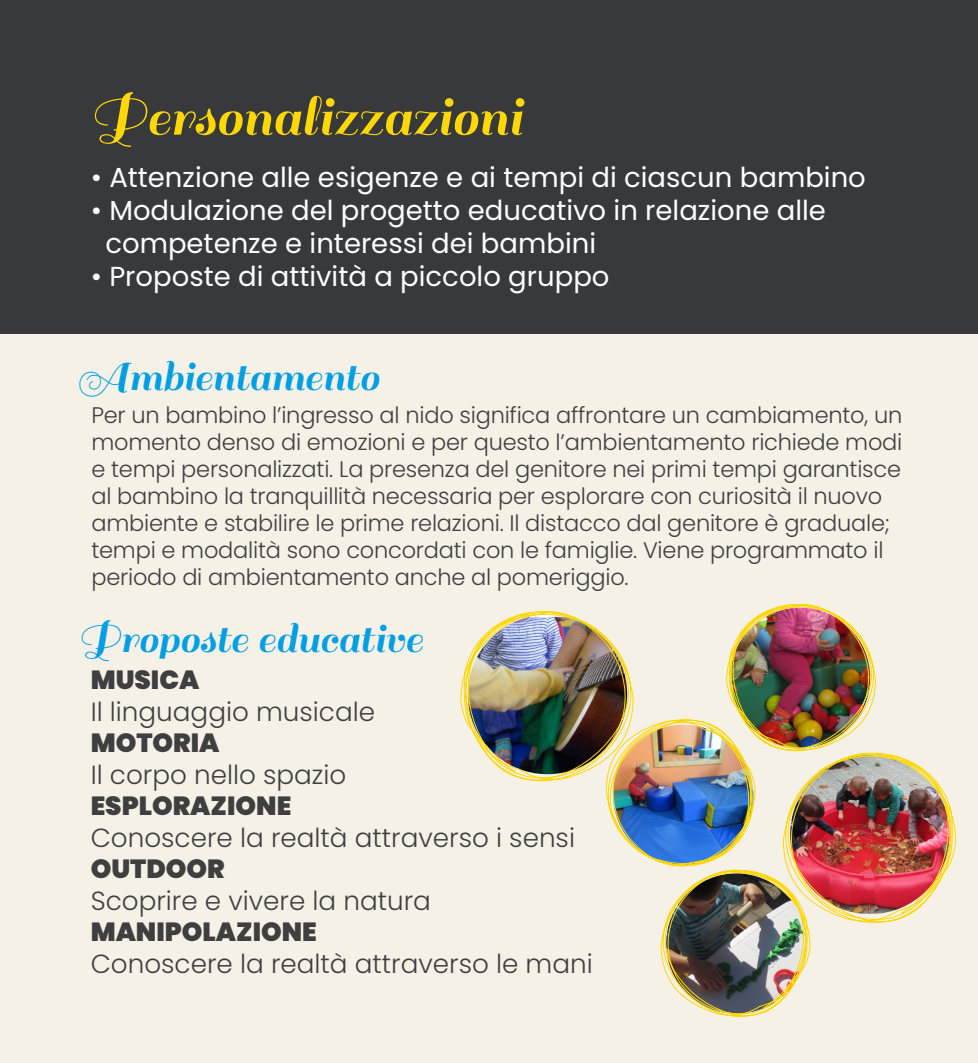
<style>
.page{position:relative;width:978px;height:1063px;background:#f5f1e7}
.page>*{position:absolute;margin:0;border:0;box-sizing:border-box;transform-origin:0 0}
.t1{font:60px "Sail";color:#fdd806}
.t2{font:45px "Sail";color:#009fe3}
.t3{font:27.5px/33px "Poppins";color:#fff}
.t4{font:300 26.25px "Poppins";color:#3f3f40}
.t5{font:900 26.25px "Poppins";color:#3f3f40}
.t6{font:300 22.5px/27px "Poppins";letter-spacing:-.01em;color:#3f3f40}
</style>
<div class="page">
<div style="left:0;top:0;width:978px;height:333px;background:#38393b"></div>
<img style="left:460px;top:603px;width:497px;height:414px">
<h1 class="t1" style="left:89px;top:83px;width:435px">Personalizzazioni</h1>
<p class="t3" style="left:91px;top:161px;width:777px">• Attenzione alle esigenze e ai tempi di ciascun bambino</p>
<p class="t3" style="left:105px;top:194px;width:722px;text-indent:-15px">• Modulazione del progetto educativo in relazione alle competenze e interessi dei bambini</p>
<p class="t3" style="left:91px;top:260px;width:520px">• Proposte di attività a piccolo gruppo</p>
<h2 class="t2" style="left:77px;top:351px;width:303px">Ambientamento</h2>
<p class="t6" style="left:91px;top:402px;width:812px">Per un bambino l’ingresso al nido significa affrontare un cambiamento, un momento denso di emozioni e per questo l’ambientamento richiede modi e tempi personalizzati. La presenza del genitore nei primi tempi garantisce al bambino la tranquillità necessaria per esplorare con curiosità il nuovo ambiente e stabilire le prime relazioni. Il distacco dal genitore è graduale; tempi e modalità sono concordati con le famiglie. Viene programmato il periodo di ambientamento anche al pomeriggio.</p>
<h2 class="t2" style="left:77px;top:614px;width:347px">Proposte educative</h2>
<p class="t5" style="left:91px;top:665px;width:110px">MUSICA</p>
<p class="t4" style="left:91px;top:697px;width:286px">Il linguaggio musicale</p>
<p class="t5" style="left:91px;top:728px;width:130px">MOTORIA</p>
<p class="t4" style="left:91px;top:760px;width:257px">Il corpo nello spazio</p>
<p class="t5" style="left:91px;top:791px;width:202px">ESPLORAZIONE</p>
<p class="t4" style="left:91px;top:823px;width:486px">Conoscere la realtà attraverso i sensi</p>
<p class="t5" style="left:91px;top:854px;width:136px">OUTDOOR</p>
<p class="t4" style="left:91px;top:886px;width:342px">Scoprire e vivere la natura</p>
<p class="t5" style="left:91px;top:917px;width:228px">MANIPOLAZIONE</p>
<p class="t4" style="left:91px;top:949px;width:504px">Conoscere la realtà attraverso le mani</p>
</div>
